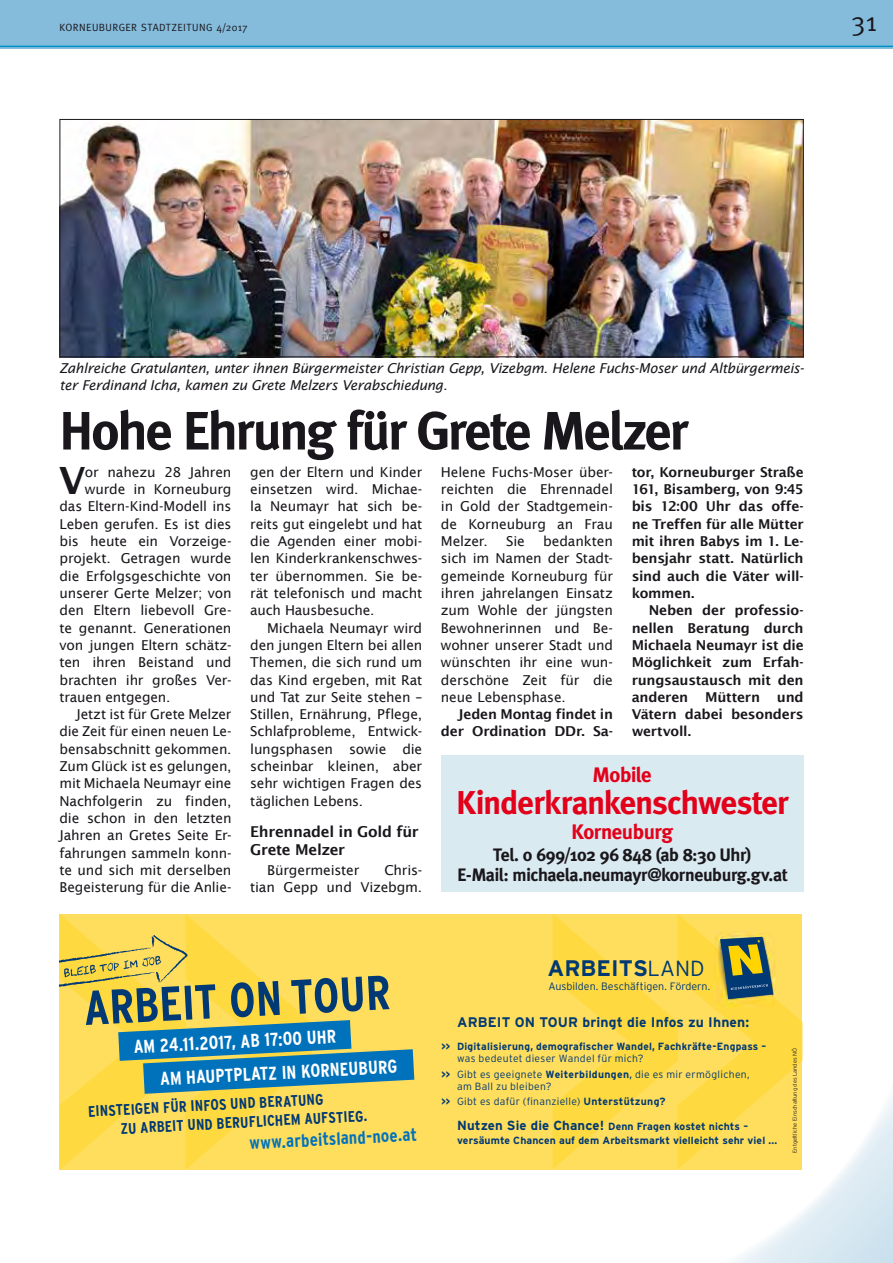
<style>
.page{position:relative;width:893px;height:1263px;background:#fff}
.page>*{position:absolute;margin:0;border:0;box-sizing:border-box;transform-origin:0 0}
.t1{font:700 54px "Meta";letter-spacing:-.035em;color:#1a171c}
.t2{font:700 condensed 48.45px "Interstate";color:#003974}
.t3{font:600 37.65px "Lucida Sans";color:#1a171c}
.t4{font:700 33px "Meta";letter-spacing:-.02em;color:#e2001a}
.t5{font:27px "Meta";color:#1a171c}
.t6{font:700 22.5px "Interstate";color:#003974}
.t7{font:700 21px "Meta";letter-spacing:-.02em;color:#e2001a}
.t8{font:700 condensed 18.6px/33.3px "Interstate";color:#fff}
.t9{font:700 18px/19.5px "Meta";letter-spacing:-.02em;color:#1a171c;text-align:center}
.t10{font:700 condensed 18px "Interstate";color:#0072bc}
.t11{font:700 condensed 15.3px/18.8px "Interstate";color:#003974}
.t12{font:600 15px/17.2px "Lucida Sans";letter-spacing:-.02em;color:#1a171c}
.t13{font:700 13.8px "Interstate";letter-spacing:.01em;color:#003974}
.t14{font:13.65px/17.2px "Lucida Sans";letter-spacing:-.01em;color:#1a171c;text-align:justify}
.t15{font:600 13.65px/17.2px "Lucida Sans";letter-spacing:-.015em;color:#1a171c;text-align:justify}
.t16{font:italic 13.65px/17.2px "Lucida Sans";letter-spacing:-.02em;color:#1a171c}
.t17{font:300 10.65px "Interstate";color:#003974}
.t18{font:10.5px "Meta";letter-spacing:.04em;color:#1a171c}
.t19{font:700 10.35px/13.8px "Interstate";letter-spacing:.01em;color:#003974}
.t20{font:300 10.35px/15.3px "Interstate";letter-spacing:.03em;color:#003974}
.t21{font:300 5.7px "Interstate";color:#231f20}
.s1{font-weight:300;font-size:21.9px}
.s2{font-weight:700}
.s3{font-weight:400}
.s4{font-size:13.2px}
</style>
<div class="page">
<img style="left:62px;top:121px;width:740px;height:234px">
<div style="left:60px;top:119px;width:744px;height:238px;border:1px solid #1a171c"></div>
<div style="left:441px;top:755px;width:363px;height:137px;background:#d9eaf0"></div>
<div style="left:0;top:0;width:893px;height:49px;background:#85bbdb"></div>
<hr style="left:0;top:46px;width:893px;height:1px;background:#0092c4">
<svg style="left:639px;top:1021px;width:254px;height:242px"></svg>
<div style="left:60px;top:914px;width:742px;height:255px;background:#ffdd5d"></div>
<svg style="left:553px;top:914px;width:249px;height:255px"></svg>
<svg style="left:60px;top:914px;width:248px;height:255px"></svg>
<svg style="left:60px;top:935px;width:128px;height:52px"></svg>
<svg style="left:118px;top:1020px;width:296px;height:74px"></svg>
<img style="left:714px;top:931px;width:61px;height:14px">
<img style="left:714px;top:945px;width:61px;height:62px">
<svg style="left:720px;top:937px;width:53px;height:62px;background:#677954"></svg>
<p class="t18" style="left:60px;top:21px;width:190px">KORNEUBURGER STADTZEITUNG 4/2017</p>
<h3 class="t5" style="left:851px;top:6px;width:27px">31</h3>
<p class="t16" style="left:60px;top:359px;width:746px">Zahlreiche Gratulanten, unter ihnen Bürgermeister Christian Gepp, Vizebgm. Helene Fuchs-Moser und Altbürgermeis&shy;ter Ferdinand Icha, kamen zu Grete Melzers Verabschiedung.</p>
<h1 class="t1" style="left:60px;top:400px;width:630px">Hohe Ehrung für Grete Melzer</h1>
<h3 class="t3" style="left:59px;top:459px;width:28px">V</h3>
<p class="t14" style="left:85px;top:463px;width:148px">or nahezu 28 Jahren</p>
<p class="t15" style="left:632px;top:463px;width:174px">tor, Korneuburger Straße 161, Bisamberg, von 9:45 bis 12:00 Uhr das offe&shy;ne Treffen für alle Mütter mit ihren Babys im 1. Le&shy;bensjahr statt. Natürlich sind auch die Väter will&shy;kommen.</p>
<p class="t15" style="left:632px;top:602px;width:174px;text-indent:17px">Neben der professio&shy;nellen Beratung durch Michaela Neumayr ist die Möglichkeit zum Erfah&shy;rungsaustausch mit den anderen Müttern und Vätern dabei besonders wertvoll.</p>
<p class="t14" style="left:441px;top:463px;width:174px">Helene Fuchs-Moser über&shy;reichten die Ehrennadel in Gold der Stadtgemein&shy;de Korneuburg an Frau Melzer.</p>
<p class="t14" style="left:250px;top:463px;width:173px">gen der Eltern und Kinder einsetzen wird. Michae&shy;la Neumayr hat sich be&shy;reits gut eingelebt und hat die Agenden einer mobi&shy;len Kinderkrankenschwes&shy;ter übernommen. Sie be&shy;rät telefonisch und macht auch Hausbesuche.</p>
<p class="t14" style="left:250px;top:619px;width:173px;text-indent:17px">Michaela Neumayr wird den jungen Eltern bei allen Themen, die sich rund um das Kind ergeben, mit Rat und Tat zur Seite stehen – Stillen, Ernährung, Pflege, Schlafprobleme, Entwick&shy;lungsphasen sowie die scheinbar kleinen, aber sehr wichtigen Fragen des täglichen Lebens.</p>
<p class="t12" style="left:250px;top:823px;width:170px">Ehrennadel in Gold für<br>Grete Melzer</p>
<p class="t14" style="left:267px;top:861px;width:94px">Bürgermeister</p>
<p class="t14" style="left:85px;top:481px;width:148px">wurde in Korneuburg</p>
<p class="t14" style="left:60px;top:498px;width:173px">das Eltern-Kind-Modell ins</p>
<p class="t14" style="left:60px;top:515px;width:173px">Leben gerufen. Es ist dies</p>
<p class="t14" style="left:60px;top:532px;width:173px">bis heute ein Vorzeige-</p>
<p class="t14" style="left:60px;top:550px;width:173px">projekt. Getragen wurde</p>
<p class="t14" style="left:60px;top:567px;width:174px">die Erfolgsgeschichte von</p>
<p class="t14" style="left:60px;top:584px;width:173px">unserer Gerte Melzer; von</p>
<p class="t14" style="left:60px;top:602px;width:173px">den Eltern liebevoll Gre-</p>
<p class="t14" style="left:60px;top:619px;width:174px">te genannt. Generationen</p>
<p class="t14" style="left:60px;top:636px;width:173px">von jungen Eltern schätz-</p>
<p class="t14" style="left:60px;top:654px;width:173px">ten ihren Beistand und</p>
<p class="t14" style="left:60px;top:671px;width:173px">brachten ihr großes Ver-</p>
<p class="t14" style="left:60px;top:688px;width:112px">trauen entgegen.</p>
<p class="t14" style="left:77px;top:706px;width:156px">Jetzt ist für Grete Melzer</p>
<p class="t14" style="left:60px;top:723px;width:173px">die Zeit für einen neuen Le-</p>
<p class="t14" style="left:60px;top:740px;width:173px">bensabschnitt gekommen.</p>
<p class="t14" style="left:60px;top:757px;width:174px">Zum Glück ist es gelungen,</p>
<p class="t14" style="left:60px;top:775px;width:173px">mit Michaela Neumayr eine</p>
<p class="t14" style="left:60px;top:792px;width:173px">Nachfolgerin zu finden,</p>
<p class="t14" style="left:60px;top:809px;width:174px">die schon in den letzten</p>
<p class="t14" style="left:60px;top:827px;width:173px">Jahren an Gretes Seite Er-</p>
<p class="t14" style="left:60px;top:844px;width:173px">fahrungen sammeln konn-</p>
<p class="t14" style="left:60px;top:861px;width:173px">te und sich mit derselben</p>
<p class="t14" style="left:60px;top:879px;width:173px">Begeisterung für die Anlie-</p>
<p class="t14" style="left:441px;top:532px;width:174px;text-indent:102px">bedankten sich im Namen der Stadt&shy;gemeinde Korneuburg für ihren jahrelangen Einsatz zum Wohle der jüngsten Bewohnerinnen und Be&shy;wohner unserer Stadt und wünschten ihr eine wun&shy;derschöne Zeit für die neue Lebensphase.</p>
<p class="t15" style="left:441px;top:706px;width:173px;text-align:right">Jeden Montag findet in der Ordination DDr. Sa-</p>
<p class="t14" style="left:506px;top:532px;width:20px">Sie</p>
<h3 class="t7" style="left:593px;top:763px;width:60px">Mobile</h3>
<h3 class="t4" style="left:456px;top:784px;width:333px">Kinderkrankenschwester</h3>
<h3 class="t7" style="left:572px;top:820px;width:103px">Korneuburg</h3>
<h3 class="t9" style="left:457px;top:845px;width:331px">Tel. 0 699/102 96 848 (ab 8:30 Uhr)<br>E-Mail: michaela.neumayr@korneuburg.gv.at</h3>
<p class="t14" style="left:250px;top:861px;width:173px;text-align:right">Chris-<br>tian Gepp und Vizebgm.</p>
<h2 class="t2" style="left:82px;top:981px;width:309px;rotate:-3deg">ARBEIT ON TOUR</h2>
<h3 class="t8" style="left:158px;top:1029px;width:239px;text-indent:-25px;rotate:-3deg">AM 24.11.2017,AB 17:00 UHR<br>AM HAUPTPLATZ IN KORNEUBURG</h3>
<p class="t11" style="left:120px;top:1100px;width:248px;text-indent:-32px;rotate:-3deg">EINSTEIGEN FÜR INFOS UND BERATUNG<br>ZU ARBEIT UND BERUFLICHEM AUFSTIEG.</p>
<h3 class="t10" style="left:249px;top:1133px;width:169px;rotate:-3deg">www.arbeitsland-noe.at</h3>
<h3 class="t6" style="left:548px;top:955px;width:158px">ARBEITS<span class="s1">LAND</span></h3>
<p class="t17" style="left:548px;top:980px;width:163px">Ausbilden. Beschäftigen. Fördern.</p>
<p class="t13" style="left:457px;top:1015px;width:294px">ARBEIT ON TOUR bringt die Infos zu Ihnen:</p>
<p class="t19" style="left:441px;top:1039px;width:326px">&gt;&gt; Digitalisierung, demografischer Wandel, Fachkräfte-Engpass –</p>
<p class="t20" style="left:441px;top:1051px;width:310px;text-indent:16px">was bedeutet dieser Wandel für mich?<br><span class="s2">&gt;&gt;</span> Gibt es geeignete <span class="s2">Weiterbildungen</span><span class="s3">,</span> die es mir ermöglichen,</p>
<p class="t20" style="left:441px;top:1078px;width:226px;text-indent:16px">am Ball zu bleiben?<br><span class="s2">&gt;&gt;</span> Gibt es dafür (finanzielle) <span class="s2">Unterstützung?</span></p>
<p class="t19" style="left:457px;top:1119px;width:322px"><span class="s4">Nutzen Sie die Chance!</span> Denn Fragen kostet nichts – versäumte Chancen auf dem Arbeitsmarkt vielleicht sehr viel ...</p>
<p class="t21" style="left:791px;top:1153px;width:106px;rotate:-90deg">Entgeltliche Einschaltung des Landes NÖ</p>
</div>
